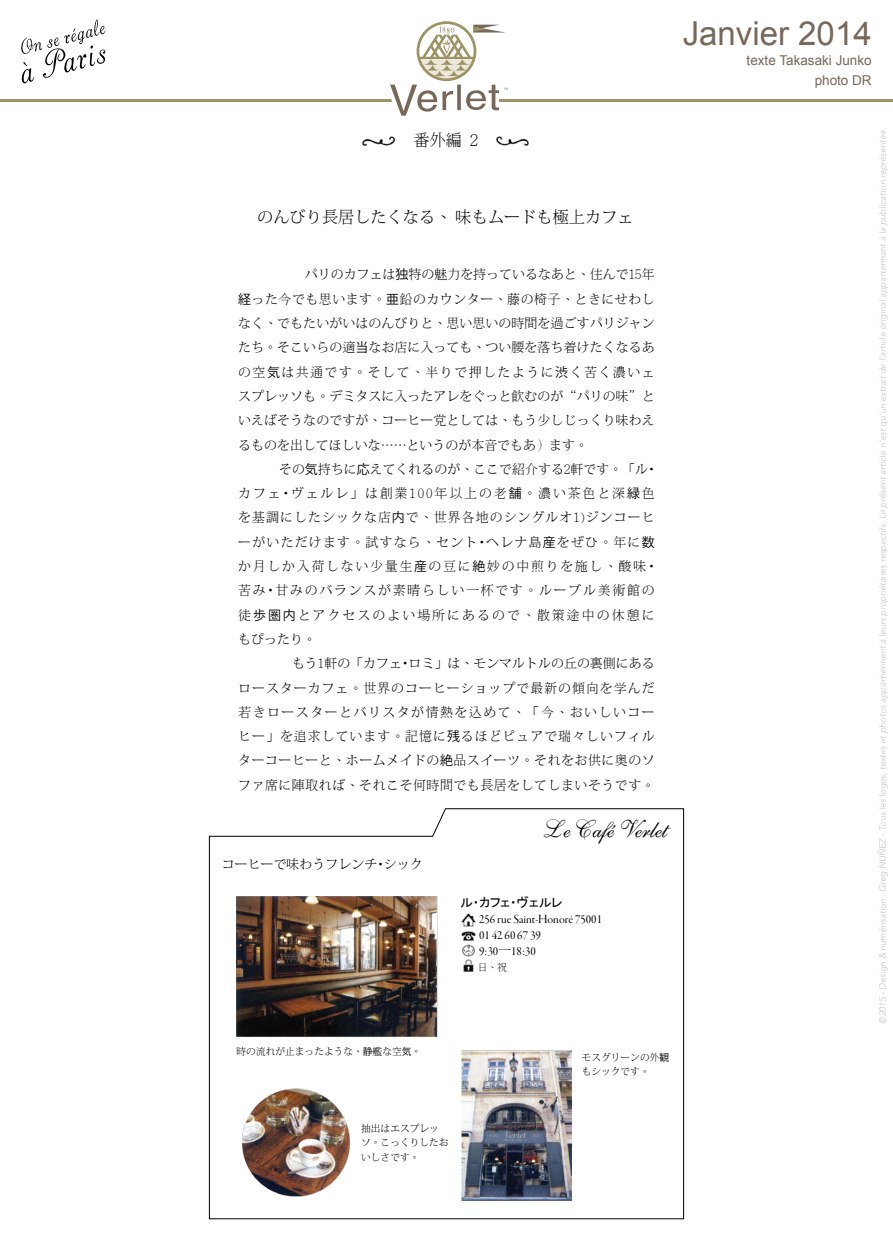
<style>
.page{position:relative;width:893px;height:1240px;background:#fff}
.page>*{position:absolute;margin:0;border:0;box-sizing:border-box;transform-origin:0 0}
.t1{font:33px "Arial";color:#786859}
.t2{font:24.6px "Sarah Allegro DB Normal";color:#000}
.t3{font:300 16.2px "Adobe Ming Std";color:#000}
.t4{font:13.5px/20px "Arial";color:#786859;text-align:right}
.t5{font:300 12.9px/24.3px "Adobe Ming Std";letter-spacing:.075em;color:#000;text-align:justify}
.t6{font:300 12.9px "Adobe Ming Std";color:#000}
.t7{font:300 12.9px "Adobe Ming Std";letter-spacing:.04em;color:#000}
.t8{font:300 12.9px "Adobe Ming Std";letter-spacing:.13em;color:#000}
.t9{font:12.9px/16.2px "Garamond Premr Pro Disp";color:#000}
.t10{font:300 12.9px "Adobe Ming Std";letter-spacing:.145em;color:#000}
.t11{font:300 12.9px "Adobe Ming Std";letter-spacing:.115em;color:#000}
.t12{font:300 12.9px "Adobe Ming Std";letter-spacing:.155em;color:#000}
.t13{font:12.9px "MS P Gothic";color:#000}
.t14{font:300 9.75px/14.5px "Adobe Ming Std";color:#000}
.t15{font:italic 300 9px "Avenir LT Std";color:#c2c4c6}
.s1{font-family:"Koz Go Pr 6 N";font-weight:400}
.s2{font-family:"Adobe Ming Std";font-weight:300}
</style>
<div class="page">
<hr style="left:0;top:99px;width:893px;height:3px;background:#9e9364">
<svg style="left:390px;top:21px;width:118px;height:95px"></svg>
<svg style="left:21px;top:20px;width:85px;height:64px"></svg>
<img style="left:362px;top:136px;width:167px;height:9px">
<img style="left:209px;top:808px;width:475px;height:411px">
<h1 class="t1" style="left:683px;top:12px;width:190px">Janvier 2014</h1>
<p class="t4" style="left:747px;top:50px;width:127px">texte Takasaki Junko photo DR</p>
<p class="t3" style="left:413px;top:131px;width:66px">番外編 2</p>
<p class="t3" style="left:257px;top:208px;width:378px">のんびり長居したくなる、 味もムードも極上カフェ</p>
<p class="t5" style="left:238px;top:262px;width:418px;text-indent:67px">パリのカフェは<span class="s1">独</span>特の魅力を持っているなあと、住んで15年<span class="s1">経</span>った今でも思います。<span class="s1">亜</span>鉛のカウンター、藤の椅子、ときにせわしなく、でもたいがいはのんびりと、思い思いの時間を過ごすパリジャンたち。そこいらの適<span class="s1">当</span>なお店に入っても、つい腰を落ち着けたくなるあの空<span class="s1">気</span>は共通です。そして、半りで押したように<span class="s1">渋</span>く苦く濃いェスプレッソも。デミタスに入ったアレをぐっと飲むのが“パリの味”といえばそうなのですが、コーヒー党としては、もう少しじっくり味わえるものを出してほしいな⋯⋯というのが本音でもあ）ます。</p>
<p class="t6" style="left:279px;top:462px;width:380px">その<span class="s1">気</span>持ちに<span class="s1">応</span>えてくれるのが、ここで紹介する2軒です。「ル<span class="s1">・</span></p>
<p class="t10" style="left:238px;top:486px;width:418px">カフェ<span class="s1">・</span>ヴェルレ」は創業100年以上の老<span class="s1">舗</span>。濃い茶色と深<span class="s1">緑</span>色</p>
<p class="t5" style="left:238px;top:505px;width:418px">を基調にしたシックな店<span class="s1">内</span>で、世界各地のシングルオ1)ジンコーヒ</p>
<p class="t5" style="left:238px;top:529px;width:418px">ーがいただけます。試すなら、セント<span class="s1">・</span>ヘレナ島<span class="s1">産</span>をぜひ。年に<span class="s1">数</span></p>
<p class="t8" style="left:238px;top:559px;width:421px">か月しか入荷しない少量生<span class="s1">産</span>の豆に<span class="s1">絶</span>妙の中煎りを施し、酸味<span class="s1">・</span></p>
<p class="t8" style="left:238px;top:583px;width:418px">苦み<span class="s1">・</span>甘みのバランスが素晴らしい一杯です。ルーブル美術館の</p>
<p class="t12" style="left:238px;top:607px;width:418px">徒<span class="s1">歩圏内</span>とアクセスのよい場所にあるので、散策途中の休憩に</p>
<p class="t5" style="left:238px;top:626px;width:79px">もぴったり。</p>
<p class="t6" style="left:292px;top:656px;width:364px">もう1軒の「カフェ<span class="s1">・</span>ロミ」は、モンマルトルの丘の裏側にある</p>
<p class="t5" style="left:238px;top:675px;width:418px">ロースターカフェ。世界のコーヒーショップで最新の傾向を学んだ</p>
<p class="t11" style="left:238px;top:705px;width:418px">若きロースターとバリスタが情熱を込めて、「今、おいしいコー</p>
<p class="t5" style="left:238px;top:723px;width:418px">ヒー」を追求しています。記憶に<span class="s1">残</span>るほどピュアで瑞々しいフィル</p>
<p class="t7" style="left:238px;top:753px;width:418px">ターコーヒーと、ホームメイドの<span class="s1">絶</span>品スイーツ。それをお供に奥のソ</p>
<p class="t7" style="left:238px;top:777px;width:418px">ファ席に陣取れば、それこそ何時間でも長居をしてしまいそうです。</p>
<h2 class="t2" style="left:540px;top:814px;width:125px">Le Café Verlet</h2>
<p class="t6" style="left:222px;top:857px;width:202px">コーヒーで味わうフレンチ<span class="s1">・</span>シック</p>
<p class="t13" style="left:460px;top:895px;width:104px">ル・カフェ・ヴェルレ</p>
<p class="t9" style="left:479px;top:911px;width:124px">256 rue Saint-Honoré 75001<br>01 42 60 67 39<br>9:30<span class="s2">一</span>18:30</p>
<p class="t14" style="left:478px;top:960px;width:31px">日、祝</p>
<p class="t14" style="left:237px;top:1043px;width:186px">時の流れが止まったような、<span class="s1">静</span>艦な空<span class="s1">気</span>。</p>
<p class="t14" style="left:582px;top:1049px;width:89px">モスグリーンの外<span class="s1">観</span>もシックです。</p>
<p class="t15" style="left:877px;top:1023px;width:897px;rotate:-90deg">©2015 - Design &amp; numérisation : Greg NUÑEZ - Tous les logos, textes et photos appartiennent à leurs propriétaires respectifs. Le présent article n'est qu'un extrait de l'article original appartennant à la publication représentée.</p>
<p class="t14" style="left:361px;top:1120px;width:89px">抽出はエスプレッソ。こっくりしたおいしさです。</p>
</div>
